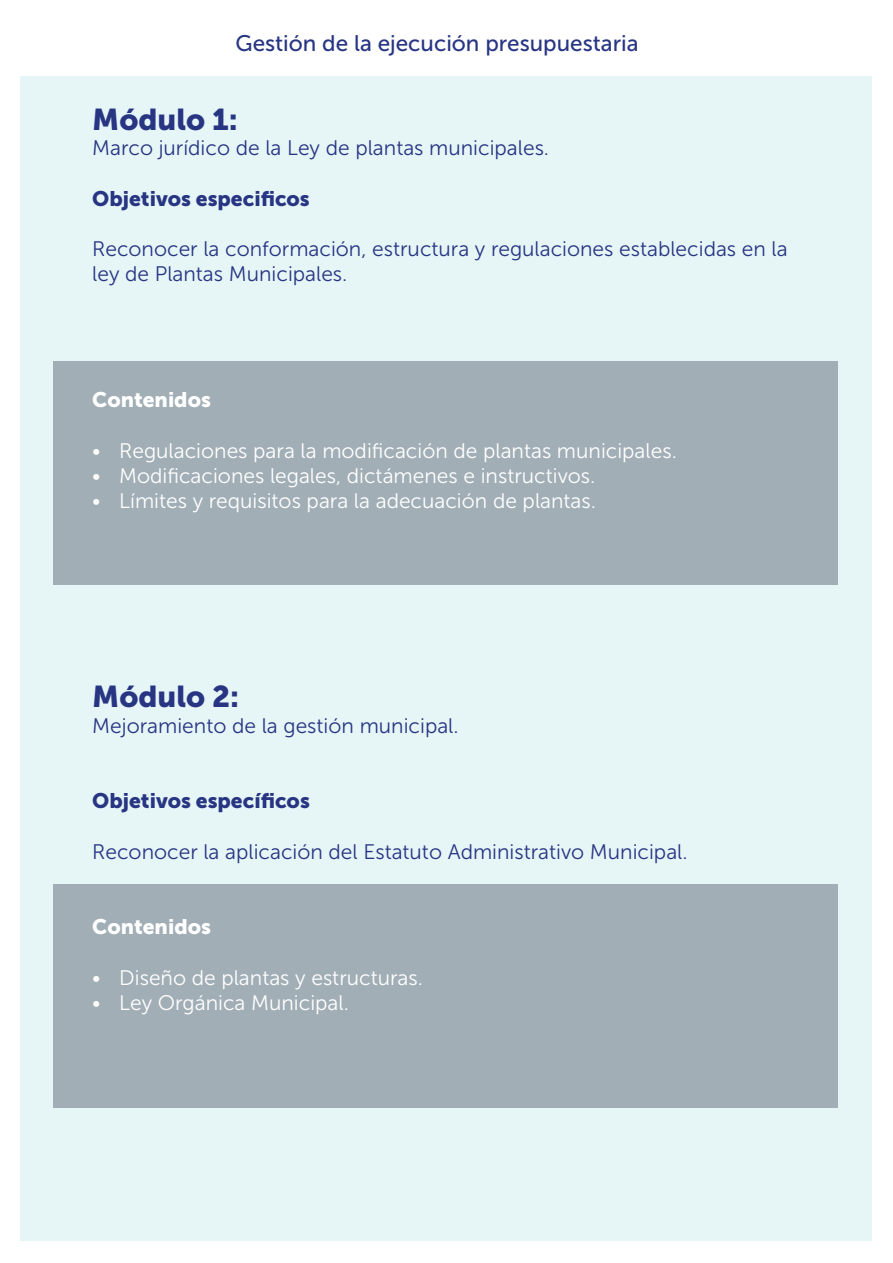
<style>
.page{position:relative;width:893px;height:1263px;background:#fff}
.page>*{position:absolute;margin:0;border:0;box-sizing:border-box;transform-origin:0 0}
.t1{font:30px "Museo Sans 900";color:#283583}
.t2{font:22.5px "Museo Sans 500";color:#283583}
.t3{font:21px/25.2px "Museo Sans 300";color:#283583}
.t4{font:21px "Museo Sans 300";color:#fff}
.t5{font:21px "Museo Sans 900";color:#283583}
.t6{font:21px "Museo Sans 900";color:#fff}
</style>
<div class="page">
<div style="left:20px;top:77px;width:852px;height:1164px;background:#e6f6f7"></div>
<div style="left:53px;top:362px;width:785px;height:223px;background:#a1aeb6"></div>
<div style="left:53px;top:884px;width:785px;height:223px;background:#a1aeb6"></div>
<p class="t2" style="left:236px;top:31px;width:405px">Gestión de la ejecución presupuestaria</p>
<h1 class="t1" style="left:92px;top:102px;width:147px">Módulo 1:</h1>
<p class="t3" style="left:92px;top:136px;width:458px">Marco jurídico de la Ley de plantas municipales.</p>
<p class="t5" style="left:92px;top:186px;width:219px">Objetivos especificos</p>
<p class="t3" style="left:92px;top:236px;width:697px">Reconocer la conformación, estructura y regulaciones establecidas en la ley de Plantas Municipales.</p>
<p class="t6" style="left:92px;top:388px;width:120px">Contenidos</p>
<p class="t4" style="left:92px;top:439px;width:586px">• Regulaciones para la modificación de plantas municipales.</p>
<p class="t4" style="left:92px;top:464px;width:505px">• Modificaciones legales, dictámenes e instructivos.</p>
<p class="t4" style="left:92px;top:489px;width:505px">• Límites y requisitos para la adecuación de plantas.</p>
<h1 class="t1" style="left:92px;top:680px;width:148px">Módulo 2:</h1>
<p class="t3" style="left:92px;top:713px;width:368px">Mejoramiento de la gestión municipal.</p>
<p class="t5" style="left:92px;top:789px;width:219px">Objetivos específicos</p>
<p class="t3" style="left:92px;top:839px;width:597px">Reconocer la aplicación del Estatuto Administrativo Municipal.</p>
<p class="t6" style="left:92px;top:915px;width:120px">Contenidos</p>
<p class="t4" style="left:92px;top:966px;width:332px">• Diseño de plantas y estructuras.</p>
<p class="t4" style="left:92px;top:991px;width:258px">• Ley Orgánica Municipal.</p>
</div>
